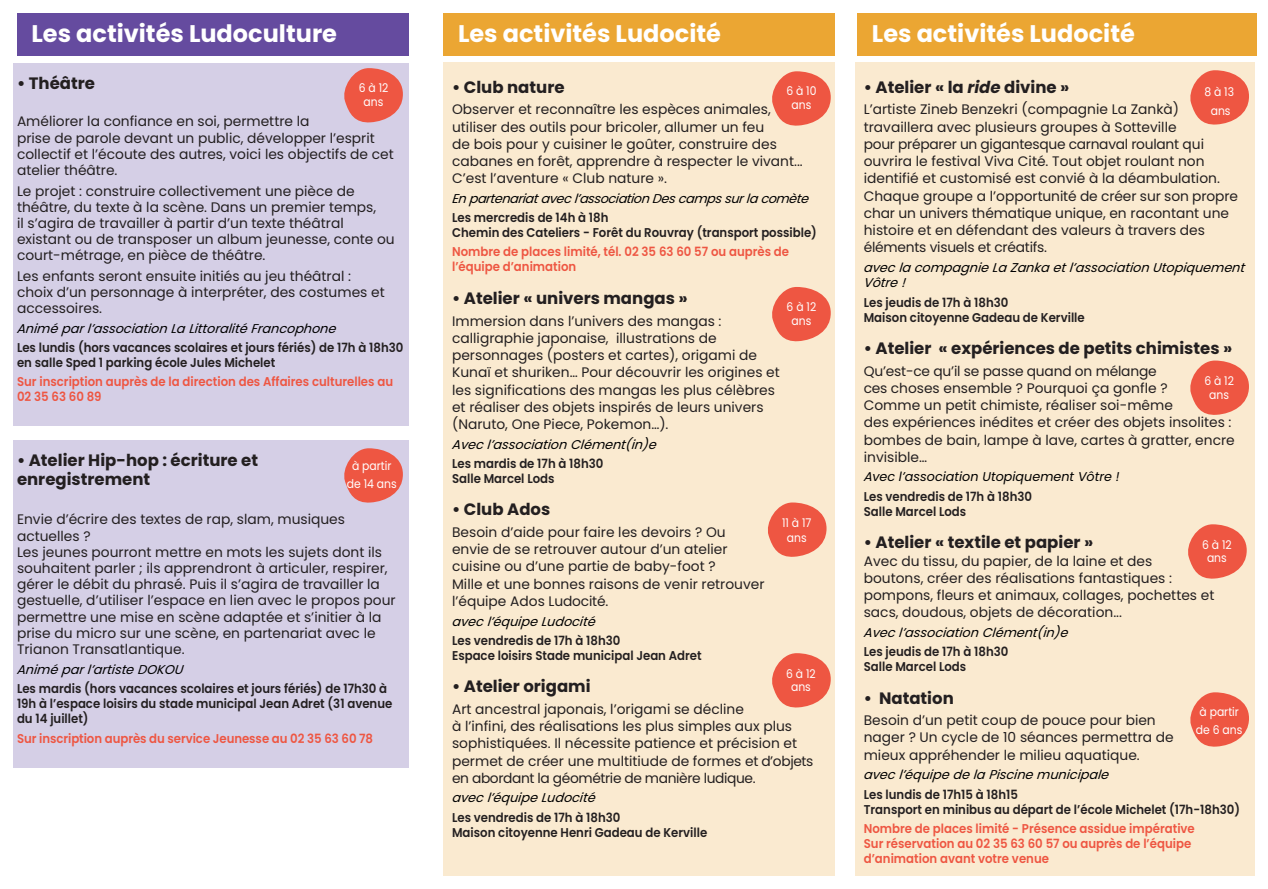
<style>
.page{position:relative;width:1268px;height:889px;background:#fff}
.page>*{position:absolute;margin:0;border:0;box-sizing:border-box;transform-origin:0 0}
.t1{font:700 24px "Poppins";color:#fff}
.t2{font:700 16.5px/19.8px "Poppins";color:#231f20}
.t3{font:13.8px/17.2px "Poppins";color:#231f20}
.t4{font:600 12.75px/15px "Poppins";color:#231f20;scale:.92 1}
.t5{font:italic 12.75px/15.3px "Poppins";color:#000}
.t6{font:600 12.75px/15px "Poppins";color:#ee5642;scale:.92 1}
.t7{font:12px/14.4px "Poppins";color:#fff;text-align:center;scale:.9 1}
.s1{font-style:italic}
</style>
<div class="page">
<div style="left:17px;top:13px;width:391px;height:42px;background:#654b9f"></div>
<div style="left:13px;top:63px;width:395px;height:362px;background:#d5cfe6"></div>
<svg style="left:344px;top:68px;width:59px;height:54px"></svg>
<div style="left:857px;top:13px;width:399px;height:42px;background:#eba633"></div>
<div style="left:855px;top:63px;width:399px;height:813px;background:#faead0"></div>
<div style="left:443px;top:63px;width:391px;height:813px;background:#faead0"></div>
<svg style="left:772px;top:71px;width:58px;height:55px"></svg>
<svg style="left:1190px;top:70px;width:58px;height:55px"></svg>
<svg style="left:772px;top:287px;width:58px;height:54px"></svg>
<svg style="left:1188px;top:524px;width:58px;height:54px"></svg>
<svg style="left:1190px;top:692px;width:58px;height:54px"></svg>
<svg style="left:768px;top:502px;width:58px;height:55px"></svg>
<div style="left:13px;top:440px;width:395px;height:327px;background:#d5cfe6"></div>
<svg style="left:344px;top:448px;width:59px;height:54px"></svg>
<div style="left:443px;top:13px;width:391px;height:42px;background:#eba633"></div>
<svg style="left:1190px;top:360px;width:58px;height:55px"></svg>
<svg style="left:772px;top:653px;width:58px;height:54px"></svg>
<h1 class="t1" style="left:31px;top:20px;width:307px">Les activités Ludoculture</h1>
<p class="t2" style="left:17px;top:73px;width:79px">• Théâtre</p>
<p class="t3" style="left:17px;top:114px;width:378px;line-height:16.2px">Améliorer la confiance en soi, permettre la<br>prise de parole devant un public, développer l’esprit collectif et l’écoute des autres, voici les objectifs de cet atelier théâtre.</p>
<p class="t3" style="left:17px;top:183px;width:379px;line-height:16.2px">Le projet : construire collectivement une pièce de théâtre, du texte à la scène. Dans un premier temps,<br>il s’agira de travailler à partir d’un texte théâtral existant ou de transposer un album jeunesse, conte ou court-métrage, en pièce de théâtre.</p>
<p class="t3" style="left:17px;top:268px;width:369px;line-height:16.2px">Les enfants seront ensuite initiés au jeu théâtral : choix d’un personnage à interpréter, des costumes et accessoires.</p>
<p class="t5" style="left:17px;top:321px;width:323px">Animé par l’association La Littoralité Francophone</p>
<p class="t4" style="left:17px;top:340px;width:421px">Les lundis (hors vacances scolaires et jours fériés) de 17h à 18h30 en salle Sped 1 parking école Jules Michelet</p>
<p class="t6" style="left:17px;top:374px;width:410px">Sur inscription auprès de la direction des Affaires culturelles au<br>02 35 63 60 89</p>
<p class="t7" style="left:359px;top:80px;width:34px">6 à 12 ans</p>
<p class="t2" style="left:17px;top:450px;width:242px">• Atelier Hip-hop : écriture et enregistrement</p>
<p class="t3" style="left:17px;top:511px;width:380px;line-height:16.2px">Envie d’écrire des textes de rap, slam, musiques actuelles ?<br>Les jeunes pourront mettre en mots les sujets dont ils souhaitent parler ; ils apprendront à articuler, respirer, gérer le débit du phrasé. Puis il s’agira de travailler la gestuelle, d’utiliser l’espace en lien avec le propos pour permettre une mise en scène adaptée et s’initier à la prise du micro sur une scène, en partenariat avec le Trianon Transatlantique.</p>
<p class="t5" style="left:17px;top:661px;width:170px">Animé par l’artiste DOKOU</p>
<p class="t4" style="left:17px;top:681px;width:409px">Les mardis (hors vacances scolaires et jours fériés) de 17h30 à<br>19h à l’espace loisirs du stade municipal Jean Adret (31 avenue du 14 juillet)</p>
<p class="t6" style="left:17px;top:731px;width:388px">Sur inscription auprès du service Jeunesse au 02 35 63 60 78</p>
<p class="t7" style="left:347px;top:457px;width:57px;line-height:17.7px">à partir de 14 ans</p>
<h1 class="t1" style="left:458px;top:20px;width:264px">Les activités Ludocité</h1>
<h1 class="t1" style="left:871px;top:20px;width:264px">Les activités Ludocité</h1>
<p class="t2" style="left:863px;top:77px;width:207px">• Atelier « la <span class="s1">ride</span> divine »</p>
<p class="t3" style="left:863px;top:101px;width:375px">L’artiste Zineb Benzekri (compagnie La Zankà) travaillera avec plusieurs groupes à Sotteville<br>pour préparer un gigantesque carnaval roulant qui ouvrira le festival Viva Cité. Tout objet roulant non identifié et customisé est convié à la déambulation.<br>Chaque groupe a l’opportunité de créer sur son propre char un univers thématique unique, en racontant une histoire et en défendant des valeurs à travers des éléments visuels et créatifs.</p>
<p class="t5" style="left:863px;top:260px;width:385px">avec la compagnie La Zanka et l’association Utopiquement<br>Vôtre !</p>
<p class="t4" style="left:863px;top:295px;width:242px">Les jeudis de 17h à 18h30<br>Maison citoyenne Gadeau de Kerville</p>
<p class="t2" style="left:863px;top:338px;width:370px">• Atelier « expériences de petits chimistes »</p>
<p class="t3" style="left:863px;top:362px;width:372px">Qu’est-ce qu’il se passe quand on mélange<br>ces choses ensemble ? Pourquoi ça gonfle ?<br>Comme un petit chimiste, réaliser soi-même<br>des expériences inédites et créer des objets insolites : bombes de bain, lampe à lave, cartes à gratter, encre invisible…</p>
<p class="t5" style="left:863px;top:469px;width:257px">Avec l’association Utopiquement Vôtre !</p>
<p class="t4" style="left:863px;top:489px;width:184px">Les vendredis de 17h à 18h30<br>Salle Marcel Lods</p>
<p class="t2" style="left:863px;top:532px;width:231px">• Atelier « textile et papier »</p>
<p class="t3" style="left:863px;top:552px;width:352px">Avec du tissu, du papier, de la laine et des boutons, créer des réalisations fantastiques : pompons, fleurs et animaux, collages, pochettes et sacs, doudous, objets de décoration...</p>
<p class="t5" style="left:863px;top:625px;width:208px">Avec l’association Clément(in)e</p>
<p class="t4" style="left:863px;top:644px;width:159px">Les jeudis de 17h à 18h30<br>Salle Marcel Lods</p>
<p class="t2" style="left:863px;top:688px;width:91px">• Natation</p>
<p class="t3" style="left:863px;top:712px;width:311px">Besoin d’un petit coup de pouce pour bien nager ? Un cycle de 10 séances permettra de mieux appréhender le milieu aquatique.</p>
<p class="t5" style="left:863px;top:767px;width:249px">avec l’équipe de la Piscine municipale</p>
<p class="t4" style="left:863px;top:786px;width:410px">Les lundis de 17h15 à 18h15<br>Transport en minibus au départ de l’école Michelet (17h-18h30)</p>
<p class="t6" style="left:863px;top:821px;width:361px">Nombre de places limité - Présence assidue impérative<br>Sur réservation au 02 35 63 60 57 ou auprès de l’équipe d’animation avant votre venue</p>
<p class="t2" style="left:452px;top:77px;width:114px">• Club nature</p>
<p class="t3" style="left:452px;top:101px;width:352px">Observer et reconnaître les espèces animales, utiliser des outils pour bricoler, allumer un feu<br>de bois pour y cuisiner le goûter, construire des cabanes en forêt, apprendre à respecter le vivant...<br>C’est l’aventure « Club nature ».</p>
<p class="t5" style="left:452px;top:191px;width:360px">En partenariatavec l’association Des camps surla comète</p>
<p class="t4" style="left:452px;top:210px;width:398px">Les mercredis de 14h à 18h<br>Chemin des Cateliers - Forêt du Rouvray (transport possible)</p>
<p class="t6" style="left:452px;top:244px;width:368px">Nombre de places limité, tél. 02 35 63 60 57 ou auprès de l’équipe d’animation</p>
<p class="t2" style="left:452px;top:288px;width:237px">• Atelier « univers mangas »</p>
<p class="t3" style="left:452px;top:312px;width:329px">Immersion dans l’univers des mangas : calligraphie japonaise, illustrations de personnages (posters et cartes), origami de Kunaï et shuriken… Pour découvrir les origines et les significations des mangas les plus célèbres et réaliser des objets inspirés de leurs univers (Naruto, One Piece, Pokemon…).</p>
<p class="t5" style="left:452px;top:436px;width:208px">Avec l’association Clément(in)e</p>
<p class="t4" style="left:452px;top:456px;width:166px">Les mardis de 17h à 18h30<br>Salle Marcel Lods</p>
<p class="t2" style="left:452px;top:500px;width:100px">• Club Ados</p>
<p class="t3" style="left:452px;top:523px;width:314px">Besoin d’aide pour faire les devoirs ? Ou envie de se retrouver autour d’un atelier cuisine ou d’une partie de baby-foot ?<br>Mille et une bonnes raisons de venir retrouver l’équipe Ados Ludocité.</p>
<p class="t5" style="left:452px;top:613px;width:147px">avec l’équipe Ludocité</p>
<p class="t4" style="left:452px;top:633px;width:273px">Les vendredis de 17h à 18h30<br>Espace loisirs Stade municipal Jean Adret</p>
<p class="t2" style="left:452px;top:677px;width:140px">• Atelier origami</p>
<p class="t3" style="left:452px;top:700px;width:363px">Art ancestral japonais, l’origami se décline<br>à l’infini, des réalisations les plus simples aux plus sophistiquées. Il nécessite patience et précision et permet de créer une multitiude de formes et d’objets en abordant la géométrie de manière ludique.</p>
<p class="t5" style="left:452px;top:790px;width:147px">avec l’équipe Ludocité</p>
<p class="t4" style="left:452px;top:810px;width:279px">Les vendredis de 17h à 18h30<br>Maison citoyenne Henri Gadeau de Kerville</p>
<p class="t7" style="left:786px;top:84px;width:35px">6 à 10 ans</p>
<p class="t7" style="left:1204px;top:83px;width:35px;line-height:18.6px">8 à 13 ans</p>
<p class="t7" style="left:786px;top:299px;width:34px">6 à 12 ans</p>
<p class="t7" style="left:1204px;top:374px;width:34px">6 à 12 ans</p>
<p class="t7" style="left:782px;top:516px;width:34px">11 à 17 ans</p>
<p class="t7" style="left:1201px;top:538px;width:34px;line-height:13.5px">6 à 12 ans</p>
<p class="t7" style="left:786px;top:666px;width:34px;line-height:13.5px">6 à 12 ans</p>
<p class="t7" style="left:1195px;top:702px;width:53px;line-height:18.6px;text-align:left">à partir de 6 ans</p>
</div>
